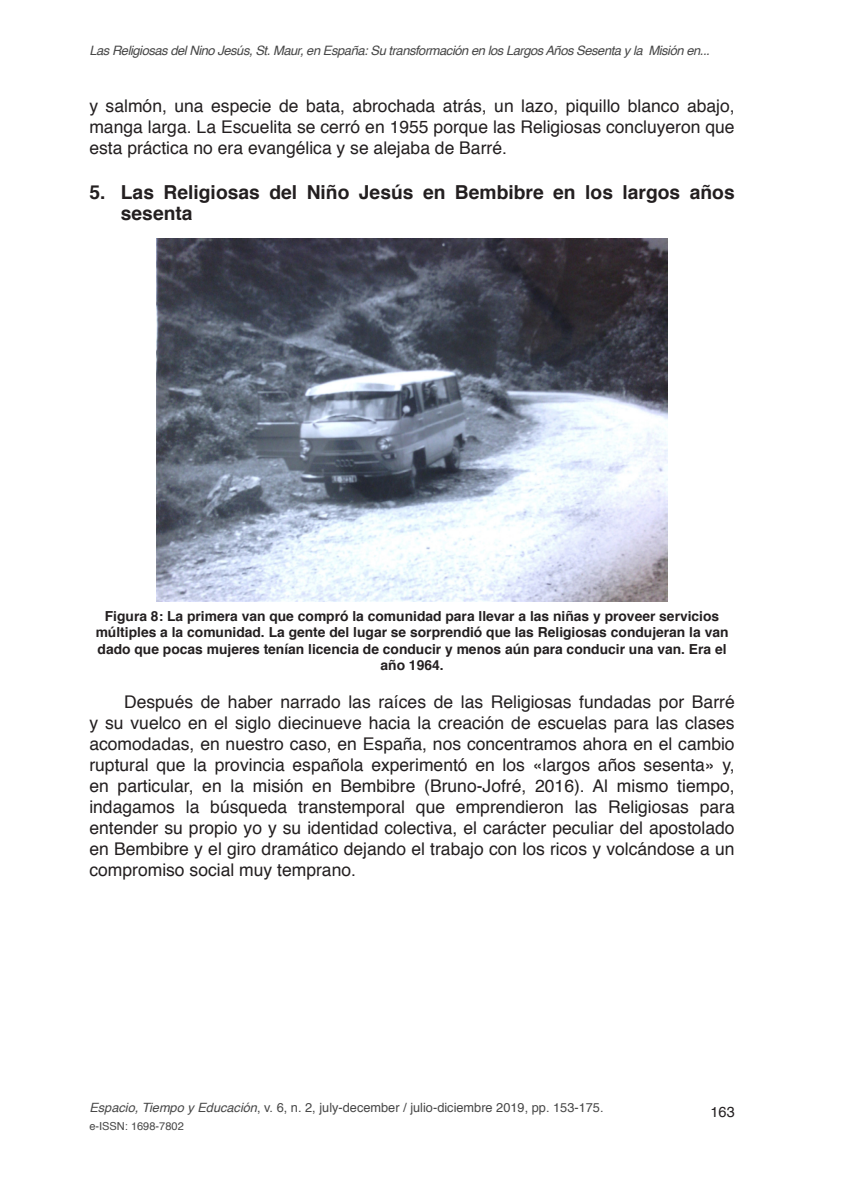
<style>
.page{position:relative;width:844px;height:1191px;background:#fff}
.page>*{position:absolute;margin:0;border:0;box-sizing:border-box;transform-origin:0 0}
.t1{font:700 19.25px/21.9px "Helvetica";color:#231f20}
.Cuerpo_de_texto{font:17.5px/21px "Helvetica";color:#231f20;text-align:justify}
.t2{font:14.53px "Helvetica";color:#231f20}
.pie_img_tabla{font:700 13.83px/16.6px "Helvetica";color:#231f20;text-align:center}
.t3{font:italic 12.95px "Helvetica";letter-spacing:-.035em;color:#474747}
.t4{font:12.78px "Helvetica";color:#474747}
.t5{font:11.03px "Helvetica";color:#474747}
.s1{font-style:italic}
</style>
<div class="page">
<img style="left:157px;top:238px;width:510px;height:363px">
<p class="t3" style="left:89px;top:40px;width:621px">Las Religiosas del Nino Jesús, St. Maur, en España: Su transformación en los Largos Años Sesenta y la Misión en...</p>
<p class="Cuerpo_de_texto" style="left:89px;top:96px;width:646px">y salmón, una especie de bata, abrochada atrás, un lazo, piquillo blanco abajo, manga larga. La Escuelita se cerró en 1955 porque las Religiosas concluyeron que esta práctica no era evangélica y se alejaba de Barré.</p>
<p class="t1" style="left:121px;top:181px;width:615px;text-indent:-31px">5. Las Religiosas del Niño Jesús en Bembibre en los largos años sesenta</p>
<p class="pie_img_tabla" style="left:96px;top:607px;width:634px">Figura 8: La primera van que compró la comunidad para llevar a las niñas y proveer servicios múltiples a la comunidad. La gente del lugar se sorprendió que las Religiosas condujeran la van dado que pocas mujeres tenían licencia de conducir y menos aún para conducir una van. Era el año 1964.</p>
<p class="Cuerpo_de_texto" style="left:89px;top:692px;width:646px;text-indent:35px">Después de haber narrado las raíces de las Religiosas fundadas por Barré y su vuelco en el siglo diecinueve hacia la creación de escuelas para las clases acomodadas, en nuestro caso, en España, nos concentramos ahora en el cambio ruptural que la provincia española experimentó en los «largos años sesenta» y, en particular, en la misión en Bembibre (Bruno-Jofré, 2016). Al mismo tiempo, indagamos la búsqueda transtemporal que emprendieron las Religiosas para entender su propio yo y su identidad colectiva, el carácter peculiar del apostolado en Bembibre y el giro dramático dejando el trabajo con los ricos y volcándose a un compromiso social muy temprano.</p>
<p class="t4" style="left:89px;top:1097px;width:515px"><span class="s1">Espacio, Tiempo y Educación</span>, v. 6, n. 2, july-december / julio-diciembre 2019, pp. 153-175.</p>
<p class="t5" style="left:89px;top:1117px;width:96px">e-ISSN: 1698-7802</p>
<p class="t2" style="left:710px;top:1100px;width:26px">163</p>
</div>
